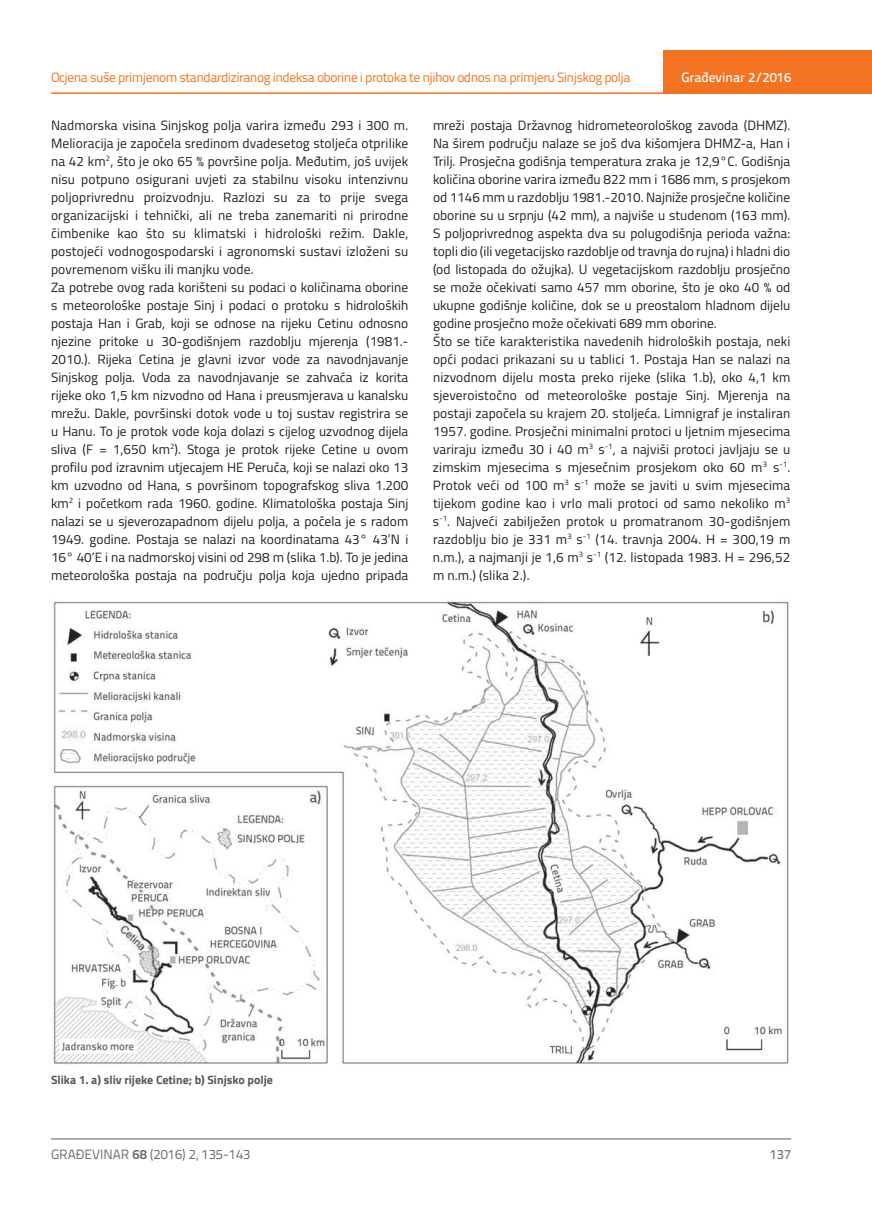
<style>
.page{position:relative;width:872px;height:1212px;background:#fff}
.page>*{position:absolute;margin:0;border:0;box-sizing:border-box;transform-origin:0 0}
.t1{font:13.5px/18px "Titillium";color:#231f20}
.t2{font:13.5px "Titillium Text 22 L";letter-spacing:-.04em;color:#f47321}
.t3{font:13.5px "Titillium Text 22 L";color:#6c6d70}
.t4{font:500 13.5px "Titillium Text 22 L";color:#fff}
.t5{font:500 13.5px "Titillium Text 22 L";color:#787a7d}
.t6{font:700 12px "Titillium";color:#57585a}
.s1{font-weight:700}
</style>
<div class="page">
<hr style="left:51px;top:92px;width:821px;height:2px;background:#f47321">
<div style="left:663px;top:50px;width:209px;height:44px;background:#f47321"></div>
<hr style="left:51px;top:1139px;width:740px;height:1px;background:#57585a">
<img style="left:53px;top:601px;width:736px;height:464px">
<p class="t2" style="left:51px;top:68px;width:581px">Ocjena suše primjenom standardiziranog indeksa oborine i protoka te njihov odnos na primjeru Sinjskog polja</p>
<p class="t1" style="left:433px;top:115px;width:359px">mreži postaja Državnog hidrometeorološkog zavoda (DHMZ).<br>Na širem području nalaze se još dva kišomjera DHMZ-a, Han i Trilj. Prosječna godišnja temperatura zraka je 12,9°C. Godišnja količina oborine varira između 822 mm i 1686 mm, s prosjekom od 1146 mm u razdoblju 1981.-2010. Najniže prosječne količine oborine su u srpnju (42 mm), a najviše u studenom (163 mm).<br>S poljoprivrednog aspekta dva su polugodišnja perioda važna: topli dio (ili vegetacijsko razdoblje od travnja do rujna) i hladni dio (od listopada do ožujka). U vegetacijskom razdoblju prosječno se može očekivati samo 457 mm oborine, što je oko 40 % od ukupne godišnje količine, dok se u preostalom hladnom dijelu godine prosječno može očekivati 689 mm oborine.<br>Što se tiče karakteristika navedenih hidroloških postaja, neki opći podaci prikazani su u tablici 1. Postaja Han se nalazi na nizvodnom dijelu mosta preko rijeke (slika 1.b), oko 4,1 km sjeveroistočno od meteorološke postaje Sinj. Mjerenja na postaji započela su krajem 20. stoljeća. Limnigraf je instaliran 1957. godine. Prosječni minimalni protoci u ljetnim mjesecima variraju između 30 i 40 m<sup>3</sup> s<sup>-1</sup>, a najviši protoci javljaju se u zimskim mjesecima s mjesečnim prosjekom oko 60 m<sup>3</sup> s<sup>-1</sup>.<br>Protok veći od 100 m<sup>3</sup> s<sup>-1</sup> može se javiti u svim mjesecima tijekom godine kao i vrlo mali protoci od samo nekoliko m<sup>3 </sup>s<sup>-1</sup>. Najveći zabilježen protok u promatranom 30-godišnjem razdoblju bio je 331 m<sup>3</sup> s<sup>-1</sup> (14. travnja 2004. H = 300,19 m n.m.), a najmanji je 1,6 m<sup>3</sup> s<sup>-1</sup> (12. listopada 1983. H = 296,52 m n.m.) (slika 2.).</p>
<p class="t4" style="left:681px;top:67px;width:111px">Građevinar 2/2016</p>
<p class="t1" style="left:51px;top:115px;width:359px">Nadmorska visina Sinjskog polja varira između 293 i 300 m.<br>Melioracija je započela sredinom dvadesetog stoljeća otprilike na 42 km<sup>2</sup>, što je oko 65 % površine polja. Međutim, još uvijek nisu potpuno osigurani uvjeti za stabilnu visoku intenzivnu poljoprivrednu proizvodnju. Razlozi su za to prije svega organizacijski i tehnički, ali ne treba zanemariti ni prirodne čimbenike kao što su klimatski i hidrološki režim. Dakle, postojeći vodnogospodarski i agronomski sustavi izloženi su povremenom višku ili manjku vode.<br>Za potrebe ovog rada korišteni su podaci o količinama oborine s meteorološke postaje Sinj i podaci o protoku s hidroloških postaja Han i Grab, koji se odnose na rijeku Cetinu odnosno njezine pritoke u 30-godišnjem razdoblju mjerenja (1981.- 2010.). Rijeka Cetina je glavni izvor vode za navodnjavanje Sinjskog polja. Voda za navodnjavanje se zahvaća iz korita rijeke oko 1,5 km nizvodno od Hana i preusmjerava u kanalsku mrežu. Dakle, površinski dotok vode u toj sustav registrira se u Hanu. To je protok vode koja dolazi s cijelog uzvodnog dijela sliva (F = 1,650 km<sup>2</sup>). Stoga je protok rijeke Cetine u ovom profilu pod izravnim utjecajem HE Peruča, koji se nalazi oko 13 km uzvodno od Hana, s površinom topografskog sliva 1.200 km<sup>2</sup> i početkom rada 1960. godine. Klimatološka postaja Sinj nalazi se u sjeverozapadnom dijelu polja, a počela je s radom 1949. godine. Postaja se nalazi na koordinatama 43° 43’N i 16° 40’E i na nadmorskoj visini od 298 m (slika 1.b). To je jedina meteorološka postaja na području polja koja ujedno pripada</p>
<p class="t6" style="left:51px;top:1071px;width:223px">Slika 1. a) sliv rijeke Cetine; b) Sinjsko polje</p>
<p class="t3" style="left:51px;top:1144px;width:201px">GRAĐEVINAR <span class="s1">68</span> (2016) 2, 135-143</p>
<p class="t5" style="left:769px;top:1144px;width:23px">137</p>
</div>
